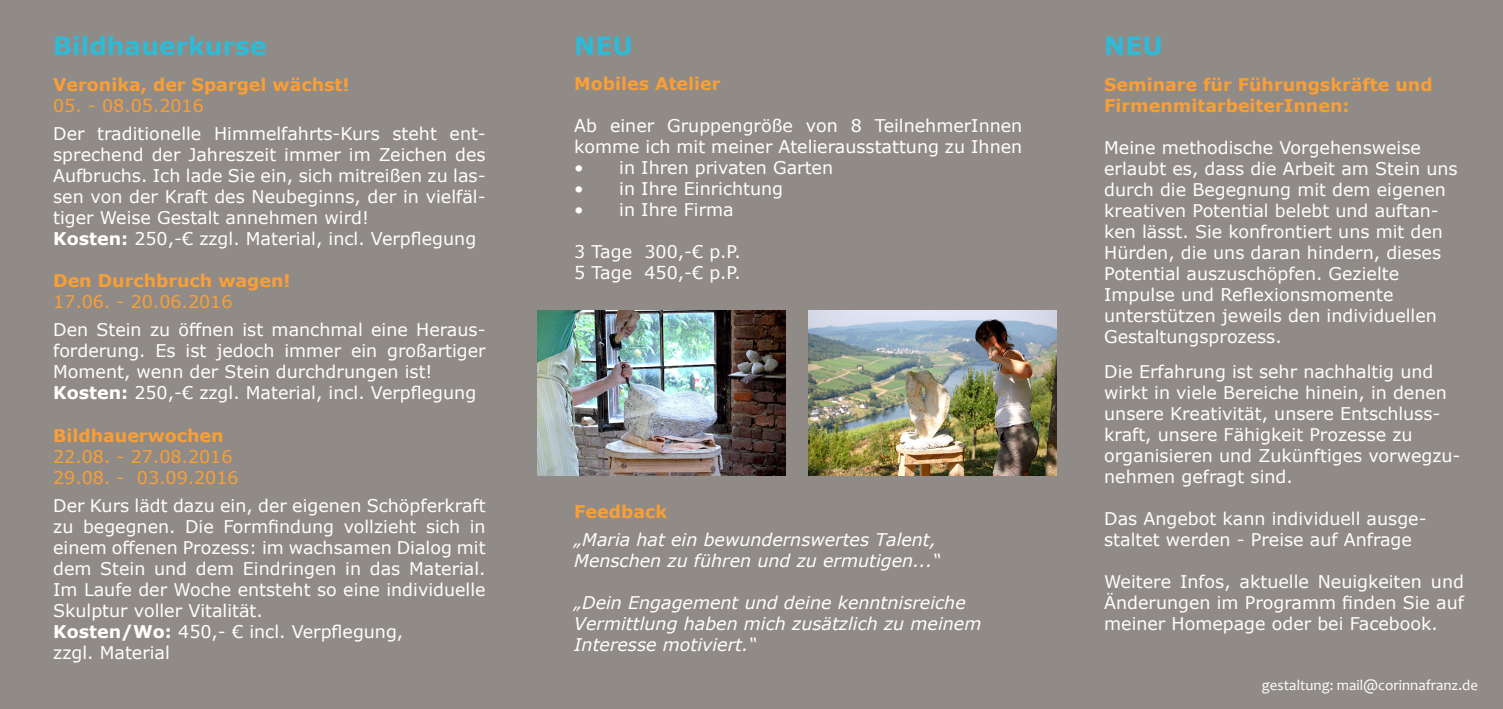
<style>
.page{position:relative;width:1503px;height:709px;background:#fff}
.page>*{position:absolute;margin:0;border:0;box-sizing:border-box;transform-origin:0 0}
.t1{font:700 25px "Verdana";color:#2fbad6}
.t2{font:17.5px/21px "Verdana";color:#fff}
.t3{font:italic 17.5px/21px "Verdana";color:#fff}
.t4{font:700 17.5px/21px "Verdana";color:#f99f36}
.t5{font:17.5px "Verdana";color:#f99f36}
.t6{font:15px "Candara";color:#fff}
.s1{font-weight:700}
</style>
<div class="page">
<div style="left:0;top:0;width:1502px;height:709px;background:#908b87"></div>
<img style="left:537px;top:310px;width:248px;height:165px">
<img style="left:808px;top:310px;width:248px;height:165px">
<p class="t1" style="left:53px;top:29px;width:215px">Bildhauerkurse</p>
<p class="t4" style="left:53px;top:73px;width:298px">Veronika, der Spargel wächst!</p>
<p class="t5" style="left:53px;top:93px;width:152px">05. - 08.05.2016</p>
<p class="t2" style="left:53px;top:123px;width:434px;text-align:justify">Der traditionelle Himmelfahrts-Kurs steht ent&shy;sprechend der Jahreszeit immer im Zeichen des Aufbruchs. Ich lade Sie ein, sich mitreißen zu las&shy;sen von der Kraft des Neubeginns, der in vielfäl&shy;tiger Weise Gestalt annehmen wird!</p>
<p class="t2" style="left:53px;top:228px;width:424px"><span class="s1">Kosten:</span> 250,-€ zzgl. Material, incl. Verpflegung</p>
<p class="t4" style="left:53px;top:270px;width:239px">Den Durchbruch wagen!</p>
<p class="t5" style="left:53px;top:290px;width:181px">17.06. - 20.06.2016</p>
<p class="t2" style="left:53px;top:319px;width:434px;text-align:justify">Den Stein zu öffnen ist manchmal eine Heraus&shy;forderung. Es ist jedoch immer ein großartiger Moment, wenn der Stein durchdrungen ist!</p>
<p class="t2" style="left:53px;top:382px;width:424px"><span class="s1">Kosten:</span> 250,-€ zzgl. Material, incl. Verpflegung</p>
<p class="t4" style="left:53px;top:424px;width:172px">Bildhauerwochen</p>
<p class="t5" style="left:53px;top:444px;width:181px">22.08. - 27.08.2016</p>
<p class="t5" style="left:53px;top:465px;width:187px">29.08. - 03.09.2016</p>
<p class="t2" style="left:53px;top:494px;width:434px;text-align:justify">Der Kurs lädt dazu ein, der eigenen Schöpferkraft zu begegnen. Die Formfindung vollzieht sich in einem offenen Prozess: im wachsamen Dialog mit dem Stein und dem Eindringen in das Material.<br>Im Laufe der Woche entsteht so eine individuelle Skulptur voller Vitalität.</p>
<p class="t2" style="left:53px;top:620px;width:352px"><span class="s1">Kosten/Wo:</span> 450,- € incl. Verpflegung, zzgl. Material</p>
<p class="t1" style="left:574px;top:28px;width:60px">NEU</p>
<p class="t4" style="left:574px;top:72px;width:148px">Mobiles Atelier</p>
<p class="t2" style="left:574px;top:115px;width:449px">Ab einer Gruppengröße von 8 TeilnehmerInnen komme ich mit meiner Atelierausstattung zu Ihnen</p>
<p class="t2" style="left:574px;top:157px;width:260px">• in Ihren privaten Garten</p>
<p class="t2" style="left:574px;top:178px;width:210px">• in Ihre Einrichtung</p>
<p class="t2" style="left:574px;top:199px;width:161px">• in Ihre Firma</p>
<p class="t2" style="left:574px;top:241px;width:168px">3 Tage 300,-€ p.P.</p>
<p class="t2" style="left:574px;top:262px;width:168px">5 Tage 450,-€ p.P.</p>
<p class="t4" style="left:574px;top:501px;width:94px">Feedback</p>
<p class="t3" style="left:574px;top:529px;width:367px">„Maria hat ein bewundernswertes Talent,<br>Menschen zu führen und zu ermutigen...“</p>
<p class="t3" style="left:574px;top:592px;width:408px">„Dein Engagement und deine kenntnisreiche<br>Vermittlung haben mich zusätzlich zu meinem<br>Interesse motiviert.“</p>
<p class="t1" style="left:1104px;top:29px;width:60px">NEU</p>
<p class="t4" style="left:1104px;top:73px;width:330px">Seminare für Führungskräfte und<br>FirmenmitarbeiterInnen:</p>
<p class="t2" style="left:1104px;top:137px;width:355px">Meine methodische Vorgehensweise erlaubt es, dass die Arbeit am Stein uns durch die Begegnung mit dem eigenen kreativen Potential belebt und auftan&shy;ken lässt. Sie konfrontiert uns mit den Hürden, die uns daran hindern, dieses Potential auszuschöpfen. Gezielte Impulse und Reflexionsmomente unterstützen jeweils den individuellen Gestaltungsprozess.</p>
<p class="t2" style="left:1104px;top:361px;width:358px">Die Erfahrung ist sehr nachhaltig und wirkt in viele Bereiche hinein, in denen unsere Kreativität, unsere Entschluss&shy;kraft, unsere Fähigkeit Prozesse zu organisieren und Zukünftiges vorwegzu&shy;nehmen gefragt sind.</p>
<p class="t2" style="left:1104px;top:508px;width:324px">Das Angebot kann individuell ausge&shy;staltet werden - Preise auf Anfrage</p>
<p class="t2" style="left:1104px;top:571px;width:361px;text-align:justify">Weitere Infos, aktuelle Neuigkeiten und Änderungen im Programm finden Sie auf meiner Homepage oder bei Facebook.</p>
<p class="t6" style="left:1261px;top:675px;width:218px">gestaltung: mail@corinnafranz.de</p>
</div>
